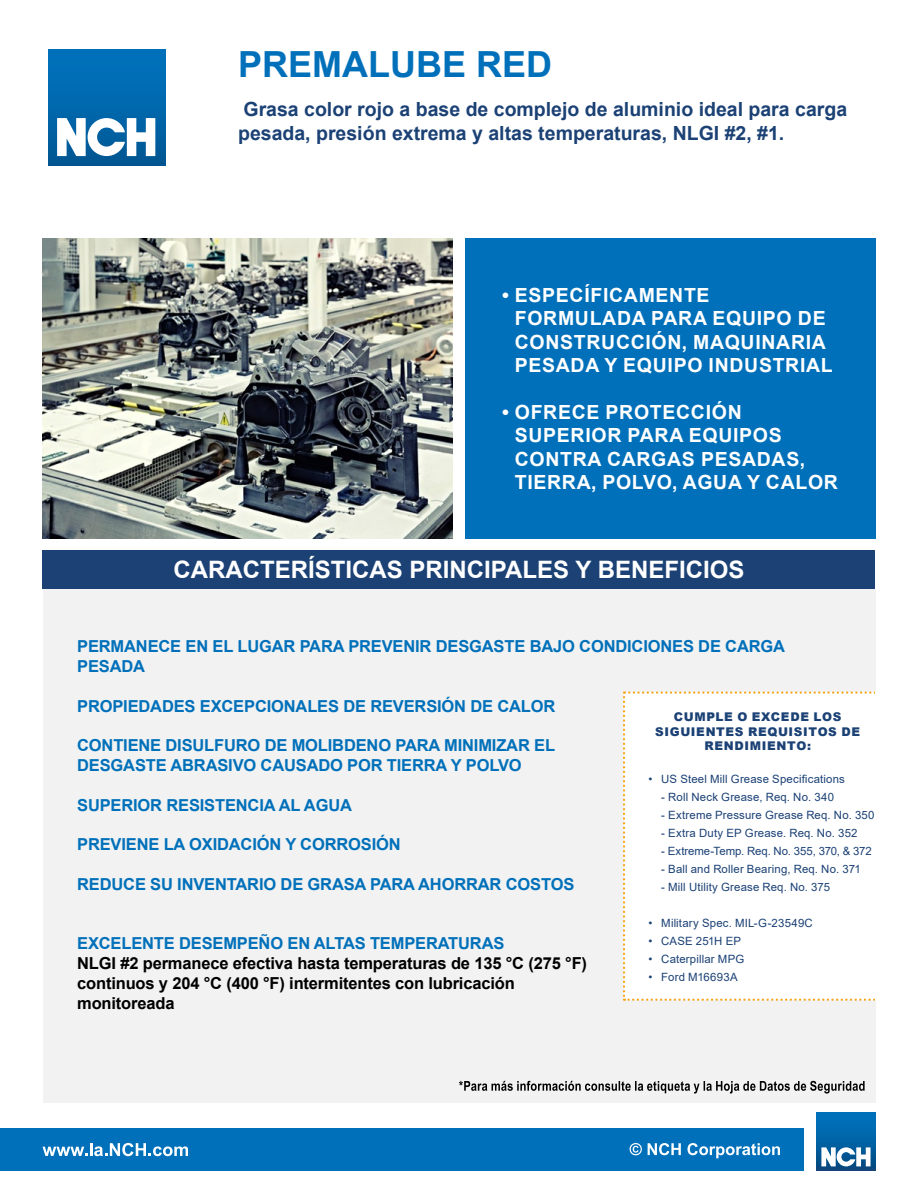
<style>
.page{position:relative;width:918px;height:1188px;background:#fff}
.page>*{position:absolute;margin:0;border:0;box-sizing:border-box;transform-origin:0 0}
.t1{font:700 36px "Arial";color:#0070ba}
.t2{font:700 24px "Arial";color:#fff}
.t3{font:700 19.5px/23.4px "Arial";letter-spacing:.035em;color:#fff}
.t4{font:700 19.5px/23.4px "Arial";color:#1b4175}
.t5{font:700 16.5px/19.8px "Arial";letter-spacing:-.01em;color:#0070ba}
.t6{font:700 16.5px/19.8px "Arial";letter-spacing:-.01em;color:#000}
.t7{font:900 12px/14.4px "Arial";letter-spacing:.055em;color:#1b4175;text-align:center}
.t8{font:11.4px "Arial";letter-spacing:.015em;color:#1b4175}
.t9{font:11.4px "Arial";letter-spacing:-.005em;color:#1b4175}
</style>
<div class="page">
<div style="left:43px;top:550px;width:832px;height:39px;background:#1b4175"></div>
<div style="left:0;top:1128px;width:803px;height:43px;background:#0070ba"></div>
<div style="left:43px;top:589px;width:832px;height:514px;background:#f2f2f2"></div>
<div style="left:465px;top:238px;width:410px;height:301px;background:#0070ba"></div>
<svg style="left:43px;top:1143px;width:145px;height:13px"></svg>
<svg style="left:816px;top:1112px;width:60px;height:59px"></svg>
<div style="left:817px;top:1112px;width:58px;height:59px;background:linear-gradient(to bottom,#0075c2,#084d82)"></div>
<svg style="left:821px;top:1147px;width:50px;height:19px"></svg>
<div style="left:48px;top:49px;width:117px;height:116px;background:linear-gradient(to bottom,#0074c0,#005895)"></div>
<svg style="left:57px;top:118px;width:98px;height:38px"></svg>
<img style="left:43px;top:238px;width:410px;height:301px">
<svg style="left:630px;top:1143px;width:12px;height:12px"></svg>
<svg style="left:648px;top:1143px;width:33px;height:12px"></svg>
<svg style="left:687px;top:1143px;width:93px;height:15px"></svg>
<div style="left:623px;top:691px;width:252px;height:310px;background:#fff"></div>
<svg style="left:459px;top:1081px;width:406px;height:13px"></svg>
<h1 class="t1" style="left:238px;top:39px;width:315px">PREMALUBE RED</h1>
<p class="t4" style="left:238px;top:98px;width:611px">Grasa color rojo a base de complejo de aluminio ideal para carga pesada, presión extrema y altas temperaturas, NLGI #2, #1.</p>
<p class="t3" style="left:515px;top:284px;width:320px;text-indent:-13px">• ESPECÍFICAMENTE<br>FORMULADA PARA EQUIPO DE<br>CONSTRUCCIÓN, MAQUINARIA<br>PESADA Y EQUIPO INDUSTRIAL</p>
<p class="t3" style="left:515px;top:401px;width:325px;text-indent:-13px">• OFRECE PROTECCIÓN<br>SUPERIOR PARA EQUIPOS<br>CONTRA CARGAS PESADAS,<br>TIERRA, POLVO, AGUA Y CALOR</p>
<h2 class="t2" style="left:174px;top:553px;width:572px">CARACTERÍSTICAS PRINCIPALES Y BENEFICIOS</h2>
<p class="t5" style="left:77px;top:637px;width:709px">PERMANECE EN EL LUGAR PARA PREVENIR DESGASTE BAJO CONDICIONES DE CARGA<br>PESADA</p>
<p class="t5" style="left:77px;top:696px;width:480px">PROPIEDADES EXCEPCIONALES DE REVERSIÓN DE CALOR</p>
<p class="t5" style="left:77px;top:736px;width:479px">CONTIENE DISULFURO DE MOLIBDENO PARA MINIMIZAR EL<br>DESGASTE ABRASIVO CAUSADO POR TIERRA Y POLVO</p>
<p class="t5" style="left:77px;top:795px;width:276px">SUPERIOR RESISTENCIA AL AGUA</p>
<p class="t5" style="left:77px;top:835px;width:325px">PREVIENE LA OXIDACIÓN Y CORROSIÓN</p>
<p class="t5" style="left:77px;top:875px;width:499px">REDUCE SU INVENTARIO DE GRASA PARA AHORRAR COSTOS</p>
<p class="t7" style="left:655px;top:710px;width:206px">CUMPLE O EXCEDE LOS<br>SIGUIENTES REQUISITOS DE<br>RENDIMIENTO:</p>
<p class="t8" style="left:649px;top:771px;width:198px">• US Steel Mill Grease Specifications</p>
<p class="t8" style="left:661px;top:789px;width:174px">- Roll Neck Grease, Req. No. 340</p>
<p class="t8" style="left:661px;top:807px;width:215px">- Extreme Pressure Grease Req. No. 350</p>
<p class="t8" style="left:661px;top:825px;width:198px">- Extra Duty EP Grease. Req. No. 352</p>
<p class="t9" style="left:661px;top:843px;width:212px">- Extreme-Temp. Req. No. 355, 370, &amp; 372</p>
<p class="t8" style="left:661px;top:861px;width:201px">- Ball and Roller Bearing, Req. No. 371</p>
<p class="t8" style="left:661px;top:879px;width:170px">- Mill Utility Grease Req. No. 375</p>
<p class="t8" style="left:649px;top:915px;width:166px">• Military Spec. MIL-G-23549C</p>
<p class="t8" style="left:649px;top:933px;width:94px">• CASE 251H EP</p>
<p class="t8" style="left:649px;top:951px;width:97px">• Caterpillar MPG</p>
<p class="t8" style="left:649px;top:969px;width:91px">• Ford M16693A</p>
<p class="t5" style="left:77px;top:934px;width:429px">EXCELENTE DESEMPEÑO EN ALTAS TEMPERATURAS</p>
<p class="t6" style="left:77px;top:954px;width:511px">NLGI #2 permanece efectiva hasta temperaturas de 135 °C (275 °F) continuos y 204 °C (400 °F) intermitentes con lubricación monitoreada</p>
</div>
